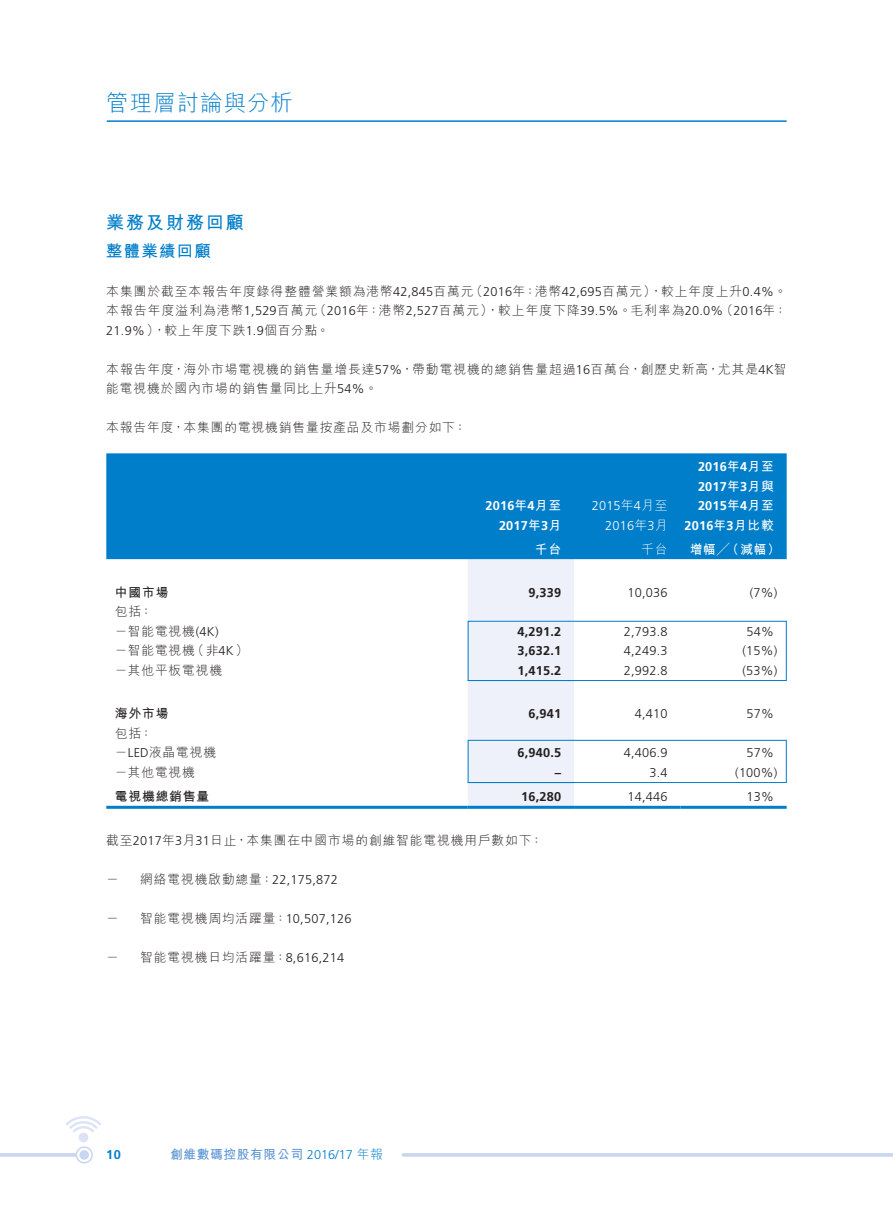
<style>
.page{position:relative;width:893px;height:1212px;background:#fff}
.page>*{position:absolute;margin:0;border:0;box-sizing:border-box;transform-origin:0 0}
.t1{font:300 22.5px "M Hei HK";letter-spacing:.045em;color:#007eca}
.Heading_1{font:700 18px "M Hei HK";letter-spacing:.11em;color:#007eca}
.Heading_2{font:700 16.5px "M Hei HK";letter-spacing:.07em;color:#007eca}
.Body_Text{font:300 12.75px/19.5px "M Hei HK";letter-spacing:.07em;color:#231f20;text-align:justify}
.Body_Text-2{font:300 12.75px "Frutiger LT Std";letter-spacing:.02em;color:#231f20}
.Body_Text-3{font:700 12.75px "Frutiger LT Std";letter-spacing:.02em;color:#fff}
.Body_Text-4{font:700 12.75px "Frutiger LT Std";letter-spacing:.02em;color:#231f20}
.t2{font:700 12.75px "M Hei HK";letter-spacing:.05em;color:#5c96d5}
.Body_Text-5{font:300 12.75px "Frutiger LT Std";letter-spacing:.02em;color:#fff}
.Body_Text-6{font:700 12.75px "M Hei HK";letter-spacing:.07em;color:#231f20}
.Body_Text-7{font:700 12.75px "M Hei HK";color:#fff}
.t3{font:700 12.75px "Frutiger LT Std";color:#007eca}
.Body_Text-8{font:300 12.75px "M Hei HK";color:#fff}
.s1{font-family:"Frutiger LT Std"}
.s2{font-family:"M Hei HK"}
.s3{font-family:"Frutiger LT Std";font-weight:300;color:#007eca}
.s4{font-weight:300;color:#007eca}
</style>
<div class="page">
<svg style="left:0;top:1116px;width:101px;height:47px"></svg>
<hr style="left:107px;top:120px;width:680px;height:2px;background:#007eca">
<svg style="left:402px;top:1153px;width:491px;height:4px;background:#ccd9f0"></svg>
<div style="left:106px;top:453px;width:681px;height:106px;background:#007eca"></div>
<svg style="left:106px;top:559px;width:681px;height:247px"></svg>
<div style="left:468px;top:559px;width:106px;height:247px;background:#eef1fa"></div>
<div style="left:468px;top:621px;width:319px;height:60px;border:1px solid #007eca"></div>
<div style="left:468px;top:740px;width:319px;height:43px;border:1px solid #007eca"></div>
<hr style="left:106px;top:806px;width:362px;height:3px;background:#007eca">
<hr style="left:468px;top:806px;width:106px;height:3px;background:#007eca">
<hr style="left:574px;top:806px;width:106px;height:3px;background:#007eca">
<hr style="left:680px;top:806px;width:107px;height:3px;background:#007eca">
<p class="t1" style="left:106px;top:91px;width:188px">管理層討論與分析</p>
<p class="Heading_1" style="left:106px;top:209px;width:139px">業務及財務回顧</p>
<p class="Heading_2" style="left:106px;top:239px;width:106px">整體業績回顧</p>
<p class="Body_Text" style="left:106px;top:281px;width:682px">本集團於截至本報告年度錄得整體營業額為港幣<span class="s1">42,845</span>百萬元（<span class="s1">2016</span>年：港幣<span class="s1">42,695</span>百萬元），較上年度上升<span class="s1">0.4%</span>。本報告年度溢利為港幣<span class="s1">1,529</span>百萬元（<span class="s1">2016</span>年：港幣<span class="s1">2,527</span>百萬元），較上年度下降<span class="s1">39.5%</span>。毛利率為<span class="s1">20.0%</span>（<span class="s1">2016</span>年：<span class="s1">21.9%</span>），較上年度下跌<span class="s1">1.9</span>個百分點。</p>
<p class="Body_Text" style="left:106px;top:359px;width:682px">本報告年度，海外市場電視機的銷售量增長達<span class="s1">57%</span>，帶動電視機的總銷售量超過<span class="s1">16</span>百萬台，創歷史新高，尤其是<span class="s1">4K</span>智能電視機於國內市場的銷售量同比上升<span class="s1">54%</span>。</p>
<p class="Body_Text" style="left:106px;top:418px;width:362px">本報告年度，本集團的電視機銷售量按產品及市場劃分如下：</p>
<p class="Body_Text-3" style="left:485px;top:498px;width:77px">2016<span class="s2">年</span>4<span class="s2">月至</span></p>
<p class="Body_Text-3" style="left:499px;top:518px;width:64px">2017<span class="s2">年</span>3<span class="s2">月</span></p>
<p class="Body_Text-5" style="left:592px;top:499px;width:77px">2015<span class="s2">年</span>4<span class="s2">月至</span></p>
<p class="Body_Text-5" style="left:605px;top:518px;width:64px">2016<span class="s2">年</span>3<span class="s2">月</span></p>
<p class="Body_Text-3" style="left:698px;top:459px;width:77px">2016<span class="s2">年</span>4<span class="s2">月至</span></p>
<p class="Body_Text-3" style="left:698px;top:479px;width:77px">2017<span class="s2">年</span>3<span class="s2">月與</span></p>
<p class="Body_Text-3" style="left:698px;top:498px;width:77px">2015<span class="s2">年</span>4<span class="s2">月至</span></p>
<p class="Body_Text-3" style="left:684px;top:518px;width:91px">2016<span class="s2">年</span>3<span class="s2">月比較</span></p>
<p class="Body_Text-7" style="left:535px;top:539px;width:28px">千台</p>
<p class="Body_Text-8" style="left:641px;top:542px;width:28px">千台</p>
<p class="Body_Text-7" style="left:690px;top:539px;width:92px">增幅╱（減幅）</p>
<p class="Body_Text-6" style="left:115px;top:583px;width:55px">中國市場</p>
<p class="Body_Text-4" style="left:528px;top:585px;width:34px">9,339</p>
<p class="Body_Text-2" style="left:627px;top:585px;width:42px">10,036</p>
<p class="Body_Text-2" style="left:750px;top:585px;width:29px">(7%)</p>
<p class="Body_Text" style="left:115px;top:602px;width:39px">包括：</p>
<p class="Body_Text" style="left:115px;top:621px;width:105px">－智能電視機<span class="s1">(4K)</span></p>
<p class="Body_Text-4" style="left:517px;top:624px;width:45px">4,291.2</p>
<p class="Body_Text-2" style="left:624px;top:624px;width:45px">2,793.8</p>
<p class="Body_Text-2" style="left:746px;top:624px;width:29px">54%</p>
<p class="Body_Text" style="left:115px;top:641px;width:135px">－智能電視機（非<span class="s1">4K</span>）</p>
<p class="Body_Text-4" style="left:517px;top:643px;width:45px">3,632.1</p>
<p class="Body_Text-2" style="left:624px;top:644px;width:45px">4,249.3</p>
<p class="Body_Text-2" style="left:742px;top:644px;width:36px">(15%)</p>
<p class="Body_Text" style="left:115px;top:660px;width:109px">－其他平板電視機</p>
<p class="Body_Text-4" style="left:517px;top:663px;width:45px">1,415.2</p>
<p class="Body_Text-2" style="left:624px;top:663px;width:45px">2,992.8</p>
<p class="Body_Text-2" style="left:742px;top:663px;width:36px">(53%)</p>
<p class="Body_Text-6" style="left:115px;top:704px;width:55px">海外市場</p>
<p class="Body_Text-4" style="left:528px;top:706px;width:34px">6,941</p>
<p class="Body_Text-2" style="left:635px;top:707px;width:34px">4,410</p>
<p class="Body_Text-2" style="left:746px;top:707px;width:29px">57%</p>
<p class="Body_Text" style="left:115px;top:723px;width:39px">包括：</p>
<p class="Body_Text" style="left:115px;top:743px;width:103px">－<span class="s1">LED</span>液晶電視機</p>
<p class="Body_Text-4" style="left:517px;top:745px;width:45px">6,940.5</p>
<p class="Body_Text-2" style="left:624px;top:746px;width:45px">4,406.9</p>
<p class="Body_Text-2" style="left:746px;top:746px;width:29px">57%</p>
<p class="Body_Text" style="left:115px;top:762px;width:82px">－其他電視機</p>
<p class="Body_Text-4" style="left:555px;top:765px;width:8px">–</p>
<p class="Body_Text-2" style="left:649px;top:765px;width:20px">3.4</p>
<p class="Body_Text-2" style="left:735px;top:765px;width:44px">(100%)</p>
<p class="Body_Text-6" style="left:115px;top:787px;width:96px">電視機總銷售量</p>
<p class="Body_Text-4" style="left:521px;top:789px;width:42px">16,280</p>
<p class="Body_Text-2" style="left:627px;top:789px;width:42px">14,446</p>
<p class="Body_Text-2" style="left:746px;top:789px;width:29px">13%</p>
<p class="Body_Text" style="left:106px;top:830px;width:438px">截至<span class="s1">2017</span>年<span class="s1">3</span>月<span class="s1">31</span>日止，本集團在中國市場的創維智能電視機用戶數如下：</p>
<p class="Body_Text" style="left:106px;top:869px;width:14px">－</p>
<p class="Body_Text" style="left:140px;top:869px;width:199px">網絡電視機啟動總量：<span class="s1">22,175,872</span></p>
<p class="Body_Text" style="left:106px;top:908px;width:14px">－</p>
<p class="Body_Text" style="left:140px;top:908px;width:213px">智能電視機周均活躍量：<span class="s1">10,507,126</span></p>
<p class="Body_Text" style="left:106px;top:947px;width:14px">－</p>
<p class="Body_Text" style="left:140px;top:947px;width:205px">智能電視機日均活躍量：<span class="s1">8,616,214</span></p>
<p class="t3" style="left:106px;top:1147px;width:16px">10</p>
<p class="t2" style="left:170px;top:1145px;width:214px">創維數碼控股有限公司 <span class="s3">2016/17</span> <span class="s4">年報</span></p>
</div>
